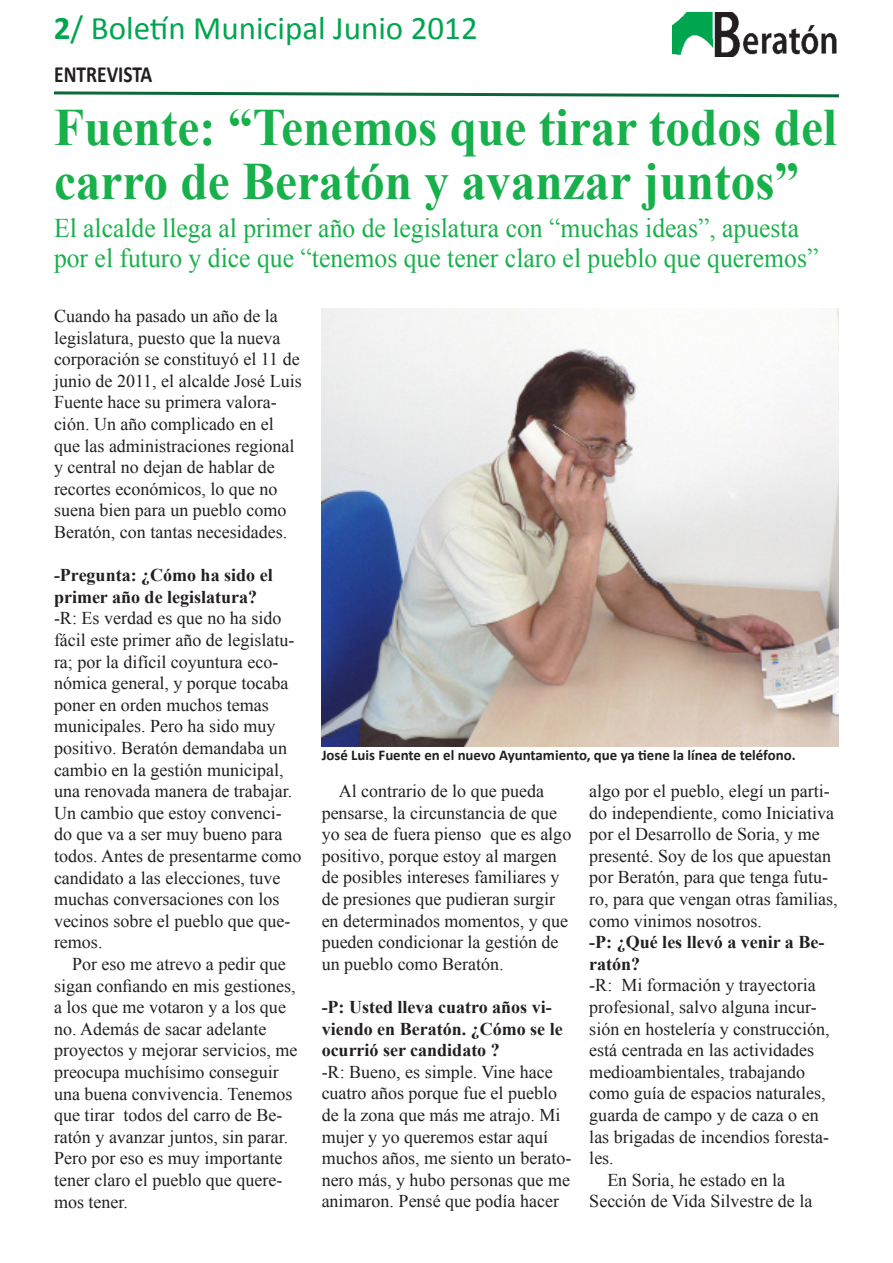
<style>
.page{position:relative;width:893px;height:1263px;background:#fff}
.page>*{position:absolute;margin:0;border:0;box-sizing:border-box;transform-origin:0 0}
.t1{font:700 52.5px/54px "Times New Roman";color:#18b04b;scale:.94 1}
.t2{font:33px "Calibri";color:#00a54f}
.t3{font:27px/30px "Times New Roman";color:#18b04b;scale:.95 1}
.t4{font:700 23.25px "Calibri";color:#231f20;scale:.84 1}
.t5{font:18px/21.6px "Times New Roman";color:#231f20}
.t6{font:700 18px/21.6px "Times New Roman";color:#231f20}
.t7{font:700 14.85px "Calibri";color:#231f20}
.s1{font-weight:700}
</style>
<div class="page">
<img style="left:673px;top:13px;width:164px;height:44px">
<svg style="left:54px;top:91px;width:785px;height:7px"></svg>
<img style="left:322px;top:309px;width:517px;height:438px">
<p class="t2" style="left:54px;top:7px;width:425px"><span class="s1">2</span>/ Boletín Municipal Junio 2012</p>
<p class="t4" style="left:54px;top:59px;width:118px">ENTREVISTA</p>
<p class="t1" style="left:54px;top:99px;width:834px">Fuente: “Tenemos que tirar todos del carro de Beratón y avanzar juntos”</p>
<p class="t3" style="left:54px;top:212px;width:806px">El alcalde llega al primer año de legislatura con “muchas ideas”, apuesta por el futuro y dice que “tenemos que tener claro el pueblo que queremos”</p>
<p class="t5" style="left:54px;top:305px;width:249px">Cuando ha pasado un año de la legislatura, puesto que la nueva corporación se constituyó el 11 de junio de 2011, el alcalde José Luis<br>Fuente hace su primera valora&shy;ción. Un año complicado en el que las administraciones regional y central no dejan de hablar de recortes económicos, lo que no suena bien para un pueblo como<br>Beratón, con tantas necesidades.</p>
<p class="t6" style="left:54px;top:564px;width:220px">-Pregunta: ¿Cómo ha sido el primer año de legislatura?</p>
<p class="t5" style="left:54px;top:607px;width:249px">-R: Es verdad es que no ha sido fácil este primer año de legislatu&shy;ra; por la difícil coyuntura eco&shy;nómica general, y porque tocaba poner en orden muchos temas municipales. Pero ha sido muy positivo. Beratón demandaba un cambio en la gestión municipal, una renovada manera de trabajar.<br>Un cambio que estoy convenci&shy;do que va a ser muy bueno para todos. Antes de presentarme como candidato a las elecciones, tuve muchas conversaciones con los vecinos sobre el pueblo que que&shy;remos.</p>
<p class="t5" style="left:54px;top:953px;width:245px;text-indent:18px">Por eso me atrevo a pedir que sigan confiando en mis gestiones, a los que me votaron y a los que no. Además de sacar adelante proyectos y mejorar servicios, me preocupa muchísimo conseguir una buena convivencia. Tenemos que tirar todos del carro de Be&shy;ratón y avanzar juntos, sin parar.<br>Pero por eso es muy importante tener claro el pueblo que quere&shy;mos tener.</p>
<p class="t7" style="left:322px;top:745px;width:475px">José Luis Fuente en el nuevo Ayuntamiento, que ya tiene la línea de teléfono.</p>
<p class="t5" style="left:322px;top:780px;width:251px;text-indent:17px">Al contrario de lo que pueda pensarse, la circunstancia de que yo sea de fuera pienso que es algo positivo, porque estoy al margen de posibles intereses familiares y de presiones que pudieran surgir en determinados momentos, y que pueden condicionar la gestión de un pueblo como Beratón.</p>
<p class="t6" style="left:322px;top:996px;width:242px">-P: Usted lleva cuatro años vi&shy;viendo en Beratón. ¿Cómo se le ocurrió ser candidato ?</p>
<p class="t5" style="left:322px;top:1061px;width:251px">-R: Bueno, es simple. Vine hace cuatro años porque fue el pueblo de la zona que más me atrajo. Mi mujer y yo queremos estar aquí muchos años, me siento un berato&shy;nero más, y hubo personas que me animaron. Pensé que podía hacer</p>
<p class="t5" style="left:589px;top:780px;width:250px">algo por el pueblo, elegí un parti&shy;do independiente, como Iniciativa por el Desarrollo de Soria, y me presenté. Soy de los que apuestan por Beratón, para que tenga futu&shy;ro, para que vengan otras familias, como vinimos nosotros.</p>
<p class="t6" style="left:589px;top:931px;width:237px">-P: ¿Qué les llevó a venir a Be&shy;ratón?</p>
<p class="t5" style="left:589px;top:974px;width:242px">-R: Mi formación y trayectoria profesional, salvo alguna incur&shy;sión en hostelería y construcción, está centrada en las actividades medioambientales, trabajando como guía de espacios naturales, guarda de campo y de caza o en las brigadas de incendios foresta&shy;les.</p>
<p class="t5" style="left:589px;top:1169px;width:225px;text-align:center">En Soria, he estado en la<br>Sección de Vida Silvestre de la</p>
</div>
